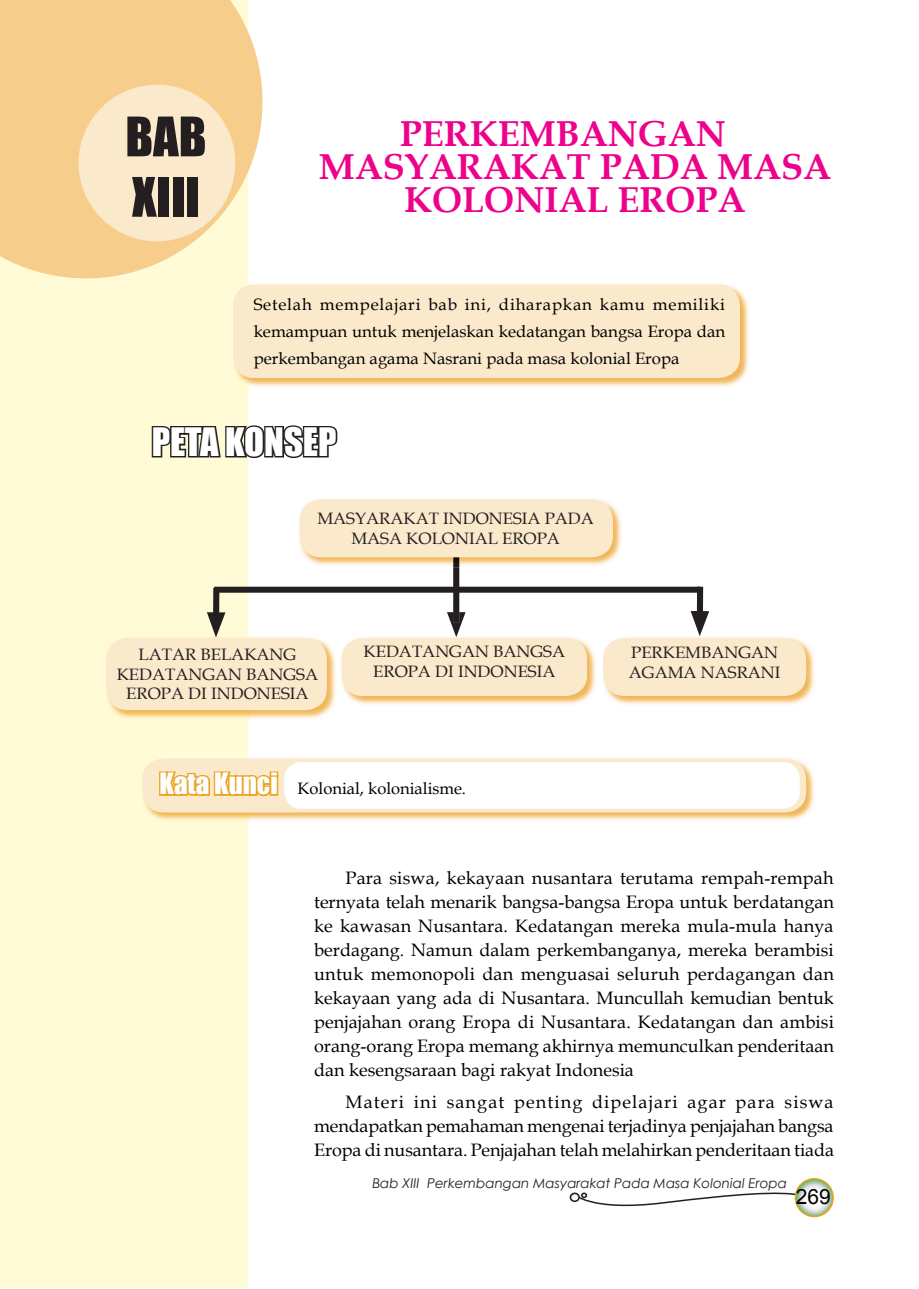
<style>
.page{position:relative;width:919px;height:1289px;background:#fff}
.page>*{position:absolute;margin:0;border:0;box-sizing:border-box;transform-origin:0 0}
.t1{font:50.25px/60.3px "Impact";color:#231f20}
.t2{font:700 36px "Book Antiqua";color:#ed028c}
.t3{font:36px "Impact";color:#fff}
.t4{font:21px "Arial";color:#000}
.t5{font:18px/24px "Book Antiqua";color:#000;text-align:justify}
.t6{font:16.5px/27px "Book Antiqua";color:#000;text-align:justify}
.t7{font:16.5px/19.8px "Book Antiqua";color:#231f20;text-align:center}
.t8{font:italic 13.5px "Century Gothic";color:#231f20}
.s1{font-family:"Impact";font-size:27px;color:#fff}
</style>
<div class="page">
<div style="left:569px;top:1192px;width:10px;height:9px;border:2px solid #231f20;border-radius:50%"></div>
<svg style="left:572px;top:1178px;width:262px;height:39px"></svg>
<div style="left:0;top:278px;width:248px;height:1009px;background:#fffbd6"></div>
<svg style="left:0;top:0;width:262px;height:278px;background:#f8d499"></svg>
<div style="left:79px;top:85px;width:156px;height:156px;background:#fbe9cc;border-radius:50%"></div>
<img style="left:232px;top:283px;width:517px;height:105px">
<div style="left:233px;top:284px;width:507px;height:94px;background:#fbe9cc;border-radius:21px"></div>
<svg style="left:150px;top:406px;width:188px;height:54px"></svg>
<hr style="left:456px;top:567px;width:3px;height:45px;background:#231f20">
<hr style="left:453px;top:567px;width:3px;height:45px;background:#231f20">
<img style="left:299px;top:499px;width:323px;height:68px">
<img style="left:453px;top:557px;width:6px;height:10px">
<div style="left:299px;top:499px;width:314px;height:58px;background:#fbe9cc;border-radius:21px"></div>
<img style="left:105px;top:636px;width:231px;height:84px">
<div style="left:106px;top:638px;width:221px;height:72px;background:#fbe9cc;border-radius:21px"></div>
<img style="left:341px;top:637px;width:255px;height:68px">
<svg style="left:447px;top:612px;width:18px;height:25px"></svg>
<div style="left:341px;top:638px;width:246px;height:58px;background:#fbe9cc;border-radius:21px"></div>
<img style="left:603px;top:637px;width:212px;height:68px">
<div style="left:603px;top:638px;width:203px;height:58px;background:#fbe9cc;border-radius:21px"></div>
<img style="left:141px;top:757px;width:674px;height:65px">
<svg style="left:142px;top:758px;width:664px;height:54px;background:#fbebd2"></svg>
<svg style="left:158px;top:760px;width:641px;height:48px"></svg>
<div style="left:214px;top:586px;width:485px;height:6px;background:#231f20"></div>
<div style="left:213px;top:588px;width:6px;height:34px;background:#231f20"></div>
<svg style="left:207px;top:612px;width:18px;height:25px"></svg>
<div style="left:696px;top:586px;width:7px;height:35px;background:#231f20"></div>
<svg style="left:690px;top:611px;width:19px;height:25px"></svg>
<h1 class="t1" style="left:125px;top:105px;width:83px">BAB<br>XIII</h1>
<h2 class="t2" style="left:400px;top:109px;width:327px">PERKEMBANGAN</h2>
<h2 class="t2" style="left:319px;top:142px;width:514px">MASYARAKAT PADA MASA</h2>
<h2 class="t2" style="left:404px;top:175px;width:342px">KOLONIAL EROPA</h2>
<p class="t6" style="left:254px;top:290px;width:473px">Setelah mempelajari bab ini, diharapkan kamu memiliki kemampuan untuk menjelaskan kedatangan bangsa Eropa dan perkembangan agama Nasrani pada masa kolonial Eropa</p>
<h2 class="t3" style="left:152px;top:414px;width:186px">PETA KONSEP</h2>
<p class="t7" style="left:317px;top:508px;width:278px">MASYARAKAT INDONESIA PADA<br>MASA KOLONIAL EROPA</p>
<p class="t7" style="left:117px;top:644px;width:203px">LATAR BELAKANG<br>KEDATANGAN BANGSA<br>EROPA DI INDONESIA</p>
<p class="t7" style="left:363px;top:641px;width:203px">KEDATANGAN BANGSA<br>EROPA DI INDONESIA</p>
<p class="t6" style="left:159px;top:774px;width:308px"><span class="s1">Kata Kunci</span> Kolonial, kolonialisme.</p>
<p class="t7" style="left:629px;top:642px;width:153px;text-align:left">PERKEMBANGAN<br>AGAMA NASRANI</p>
<p class="t5" style="left:314px;top:865px;width:521px;text-indent:31px">Para siswa, kekayaan nusantara terutama rempah-rempah ternyata telah menarik bangsa-bangsa Eropa untuk berdatangan ke kawasan Nusantara. Kedatangan mereka mula-mula hanya berdagang. Namun dalam perkembanganya, mereka berambisi untuk memonopoli dan menguasai seluruh perdagangan dan kekayaan yang ada di Nusantara. Muncullah kemudian bentuk penjajahan orang Eropa di Nusantara. Kedatangan dan ambisi orang-orang Eropa memang akhirnya memunculkan penderitaan dan kesengsaraan bagi rakyat Indonesia</p>
<p class="t5" style="left:314px;top:1089px;width:521px;text-indent:31px">Materi ini sangat penting dipelajari agar para siswa mendapatkan pemahaman mengenai terjadinya penjajahan bangsa Eropa di nusantara. Penjajahan telah melahirkan penderitaan tiada</p>
<p class="t8" style="left:372px;top:1173px;width:416px">Bab XIII Perkembangan Masyarakat Pada Masa Kolonial Eropa</p>
<p class="t4" style="left:795px;top:1182px;width:37px">269</p>
</div>
